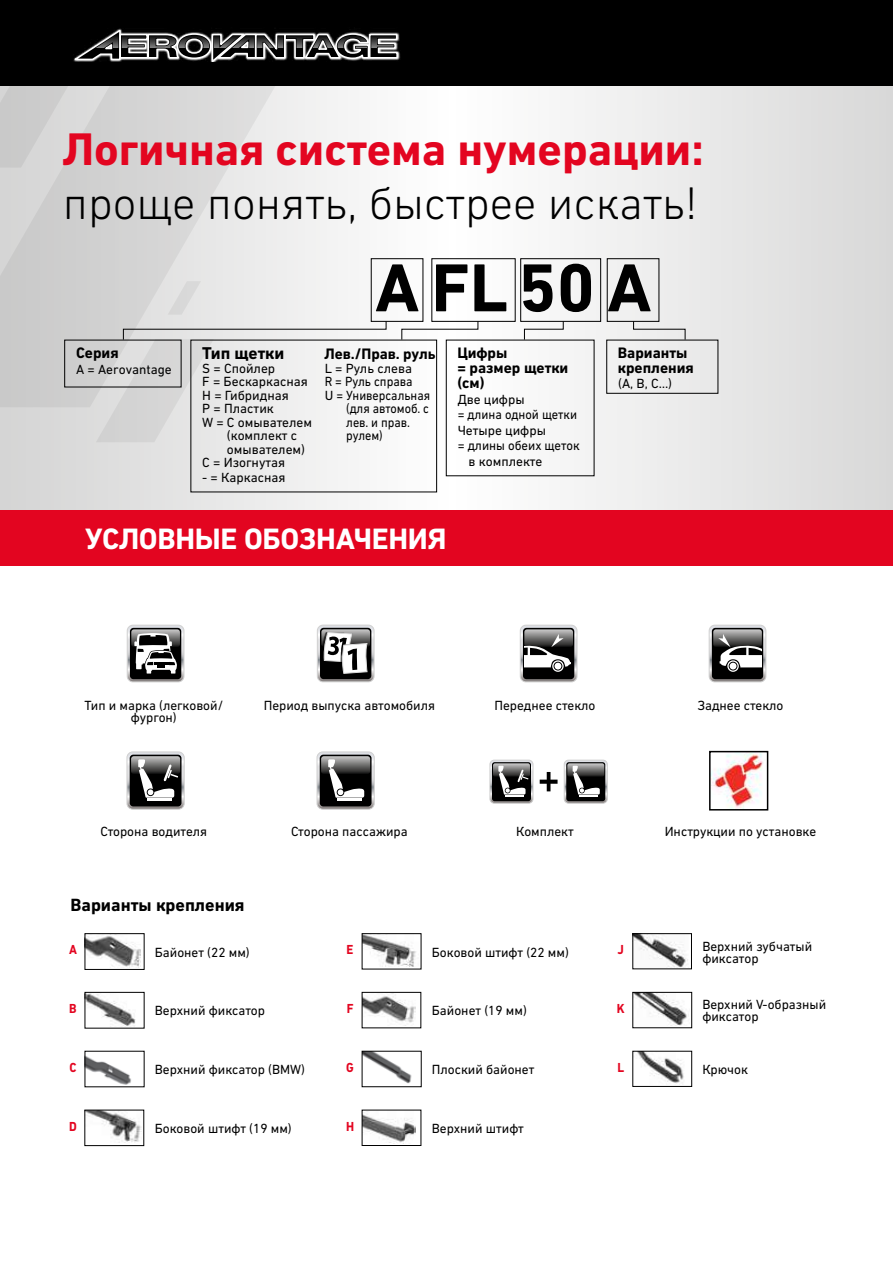
<style>
.page{position:relative;width:893px;height:1263px;background:#fff}
.page>*{position:absolute;margin:0;border:0;box-sizing:border-box;transform-origin:0 0}
.t1{font:700 69px "DIN Next W1 G";color:#000}
.t2{font:300 46.5px "DIN Next W1 G";color:#000}
.t3{font:700 46.5px "DIN Next W1 G";color:#e30520}
.t4{font:700 30px "DIN Next W1 G";color:#fff}
.t5{font:700 18px "DIN Next W1 G";color:#000}
.t6{font:700 17.4px "DIN Next W1 G";color:#000}
.t7{font:700 15.45px/15.5px "DIN Next W1 G";color:#000}
.t8{font:13.5px/11.9px "DIN Next W1 G";color:#000}
.t9{font:13.5px "DIN Next W1 G";color:#000;scale:.91 1}
.t10{font:13.5px "DIN Next W1 G";color:#000;scale:.93 1}
.t11{font:13.5px "DIN Next W1 G";color:#000;scale:.95 1}
.t12{font:13.5px "DIN Next W1 G";color:#000;scale:.92 1}
.t13{font:700 13.35px "DIN Next W1 G";color:#e30520;scale:.92 1}
</style>
<div class="page">
<svg style="left:0;top:85px;width:893px;height:425px"></svg>
<svg style="left:0;top:168px;width:351px;height:239px;background:#d9d9d9"></svg>
<div style="left:0;top:510px;width:893px;height:56px;background:#e30520"></div>
<div style="left:371px;top:258px;width:52px;height:64px;border:1px solid #000"></div>
<div style="left:520px;top:258px;width:81px;height:64px;border:1px solid #000"></div>
<div style="left:431px;top:258px;width:85px;height:64px;border:1px solid #000"></div>
<svg style="left:96px;top:281px;width:291px;height:161px"></svg>
<svg style="left:401px;top:320px;width:78px;height:21px"></svg>
<svg style="left:523px;top:320px;width:41px;height:20px"></svg>
<svg style="left:633px;top:320px;width:53px;height:20px"></svg>
<div style="left:607px;top:258px;width:52px;height:64px;border:1px solid #000"></div>
<div style="left:606px;top:340px;width:112px;height:54px;border:1px solid #000"></div>
<div style="left:0;top:0;width:893px;height:85px;background:#000"></div>
<svg style="left:0;top:28px;width:399px;height:140px"></svg>
<img style="left:712px;top:754px;width:51px;height:53px">
<div style="left:709px;top:751px;width:59px;height:59px;border:2px solid #000"></div>
<svg style="left:519px;top:624px;width:59px;height:59px"></svg>
<svg style="left:520px;top:625px;width:57px;height:57px"></svg>
<svg style="left:322px;top:624px;width:53px;height:59px"></svg>
<svg style="left:317px;top:625px;width:57px;height:57px"></svg>
<svg style="left:126px;top:624px;width:59px;height:59px"></svg>
<svg style="left:127px;top:625px;width:57px;height:57px"></svg>
<svg style="left:708px;top:624px;width:59px;height:59px"></svg>
<svg style="left:709px;top:625px;width:57px;height:57px"></svg>
<div style="left:127px;top:751px;width:58px;height:58px;border:1px solid #d0d0d0;border-radius:6px"></div>
<svg style="left:127px;top:752px;width:57px;height:57px;background:#6a6a6a"></svg>
<div style="left:317px;top:751px;width:58px;height:58px;border:1px solid #d0d0d0;border-radius:6px"></div>
<svg style="left:317px;top:752px;width:57px;height:57px;background:#656565"></svg>
<svg style="left:490px;top:760px;width:43px;height:43px;background:#6a6a6a"></svg>
<div style="left:564px;top:760px;width:44px;height:43px;border:1px solid #d0d0d0;border-radius:4px"></div>
<svg style="left:564px;top:760px;width:43px;height:43px;background:#666565"></svg>
<svg style="left:540px;top:772px;width:18px;height:19px"></svg>
<img style="left:87px;top:936px;width:54px;height:32px">
<div style="left:85px;top:933px;width:60px;height:37px;border:1px solid #000"></div>
<img style="left:87px;top:994px;width:49px;height:32px">
<div style="left:85px;top:992px;width:60px;height:36px;border:1px solid #000"></div>
<img style="left:87px;top:1056px;width:44px;height:29px">
<img style="left:86px;top:1112px;width:55px;height:30px">
<div style="left:84px;top:1110px;width:60px;height:36px;border:1px solid #000"></div>
<img style="left:364px;top:935px;width:52px;height:32px">
<div style="left:362px;top:933px;width:59px;height:36px;border:1px solid #000"></div>
<img style="left:364px;top:994px;width:51px;height:32px">
<div style="left:362px;top:992px;width:59px;height:36px;border:1px solid #000"></div>
<img style="left:364px;top:1053px;width:48px;height:30px">
<img style="left:364px;top:1114px;width:51px;height:29px">
<div style="left:362px;top:1110px;width:59px;height:36px;border:1px solid #000"></div>
<img style="left:634px;top:935px;width:54px;height:32px">
<div style="left:632px;top:933px;width:60px;height:36px;border:1px solid #000"></div>
<img style="left:638px;top:1053px;width:46px;height:31px">
<div style="left:632px;top:1051px;width:60px;height:36px;border:1px solid #000"></div>
<img style="left:634px;top:994px;width:55px;height:32px">
<div style="left:632px;top:992px;width:60px;height:36px;border:1px solid #000"></div>
<h2 class="t3" style="left:63px;top:122px;width:643px">Логичная система нумерации:</h2>
<h2 class="t2" style="left:63px;top:176px;width:636px">проще понять, быстрее искать!</h2>
<h1 class="t1" style="left:375px;top:247px;width:278px">A FL 50 A</h1>
<p class="t7" style="left:76px;top:345px;width:44px">Серия</p>
<p class="t8" style="left:76px;top:363px;width:97px">A = Aerovantage</p>
<p class="t7" style="left:457px;top:345px;width:113px">Цифры<br>= размер щетки (см)</p>
<p class="t8" style="left:458px;top:393px;width:68px">Две цифры</p>
<p class="t10" style="left:458px;top:407px;width:130px">= длина одной щетки</p>
<p class="t8" style="left:458px;top:424px;width:90px">Четыре цифры</p>
<p class="t11" style="left:458px;top:438px;width:130px">= длины обеих щеток</p>
<p class="t8" style="left:469px;top:455px;width:75px">в комплекте</p>
<p class="t7" style="left:618px;top:345px;width:77px">Варианты крепления</p>
<p class="t8" style="left:618px;top:378px;width:55px">(A, B, C…)</p>
<p class="t6" style="left:202px;top:343px;width:84px">Тип щетки</p>
<p class="t8" style="left:202px;top:362px;width:74px">S = Спойлер</p>
<p class="t8" style="left:202px;top:375px;width:107px">F = Бескаркасная</p>
<p class="t8" style="left:202px;top:389px;width:88px">H = Гибридная</p>
<p class="t8" style="left:202px;top:402px;width:73px">P = Пластик</p>
<p class="t8" style="left:202px;top:416px;width:111px">W = С омывателем</p>
<p class="t8" style="left:227px;top:429px;width:72px">(комплект с</p>
<p class="t8" style="left:227px;top:443px;width:80px">омывателем)</p>
<p class="t8" style="left:202px;top:456px;width:84px">C = Изогнутая</p>
<p class="t8" style="left:202px;top:472px;width:85px">- = Каркасная</p>
<p class="t7" style="left:324px;top:346px;width:113px">Лев./Прав. руль</p>
<p class="t8" style="left:325px;top:362px;width:89px">L = Руль слева</p>
<p class="t12" style="left:325px;top:374px;width:97px">R = Руль справа</p>
<p class="t8" style="left:325px;top:389px;width:107px">U = Универсальная</p>
<p class="t9" style="left:346px;top:401px;width:92px">(для автомоб. с</p>
<p class="t9" style="left:346px;top:414px;width:72px">лев. и прав.</p>
<p class="t9" style="left:346px;top:428px;width:42px">рулем)</p>
<h3 class="t4" style="left:85px;top:521px;width:363px">Условные обозначения</h3>
<p class="t8" style="left:84px;top:699px;width:140px;text-align:center">Тип и марка (легковой/ фургон)</p>
<p class="t8" style="left:264px;top:699px;width:173px">Период выпуска автомобиля</p>
<p class="t8" style="left:494px;top:699px;width:103px">Переднее стекло</p>
<p class="t8" style="left:697px;top:699px;width:88px">Заднее стекло</p>
<p class="t8" style="left:100px;top:825px;width:108px">Сторона водителя</p>
<p class="t8" style="left:291px;top:825px;width:118px">Сторона пассажира</p>
<p class="t8" style="left:516px;top:825px;width:59px">Комплект</p>
<p class="t8" style="left:665px;top:825px;width:153px">Инструкции по установке</p>
<h3 class="t5" style="left:71px;top:894px;width:176px">Варианты крепления</h3>
<p class="t8" style="left:155px;top:946px;width:96px">Байонет (22 мм)</p>
<p class="t13" style="left:69px;top:942px;width:10px">A</p>
<p class="t13" style="left:69px;top:1001px;width:10px">B</p>
<p class="t8" style="left:155px;top:1005px;width:112px">Верхний фиксатор</p>
<p class="t13" style="left:347px;top:942px;width:9px">E</p>
<p class="t13" style="left:347px;top:1001px;width:9px">F</p>
<p class="t8" style="left:432px;top:946px;width:138px">Боковой штифт (22 мм)</p>
<p class="t8" style="left:432px;top:1005px;width:96px">Байонет (19 мм)</p>
<p class="t13" style="left:618px;top:942px;width:8px">J</p>
<p class="t13" style="left:617px;top:1001px;width:10px">K</p>
<p class="t8" style="left:702px;top:940px;width:111px">Верхний зубчатый фиксатор</p>
<p class="t8" style="left:702px;top:999px;width:125px">Верхний V-образный фиксатор</p>
<p class="t13" style="left:69px;top:1059px;width:9px">C</p>
<p class="t8" style="left:155px;top:1063px;width:152px">Верхний фиксатор (BMW)</p>
<p class="t13" style="left:346px;top:1059px;width:10px">G</p>
<p class="t8" style="left:432px;top:1063px;width:104px">Плоский байонет</p>
<p class="t13" style="left:617px;top:1059px;width:9px">L</p>
<p class="t8" style="left:702px;top:1063px;width:47px">Крючок</p>
<p class="t13" style="left:69px;top:1118px;width:10px">D</p>
<p class="t8" style="left:155px;top:1122px;width:138px">Боковой штифт (19 мм)</p>
<p class="t13" style="left:346px;top:1118px;width:10px">H</p>
<p class="t8" style="left:432px;top:1122px;width:94px">Верхний штифт</p>
</div>
